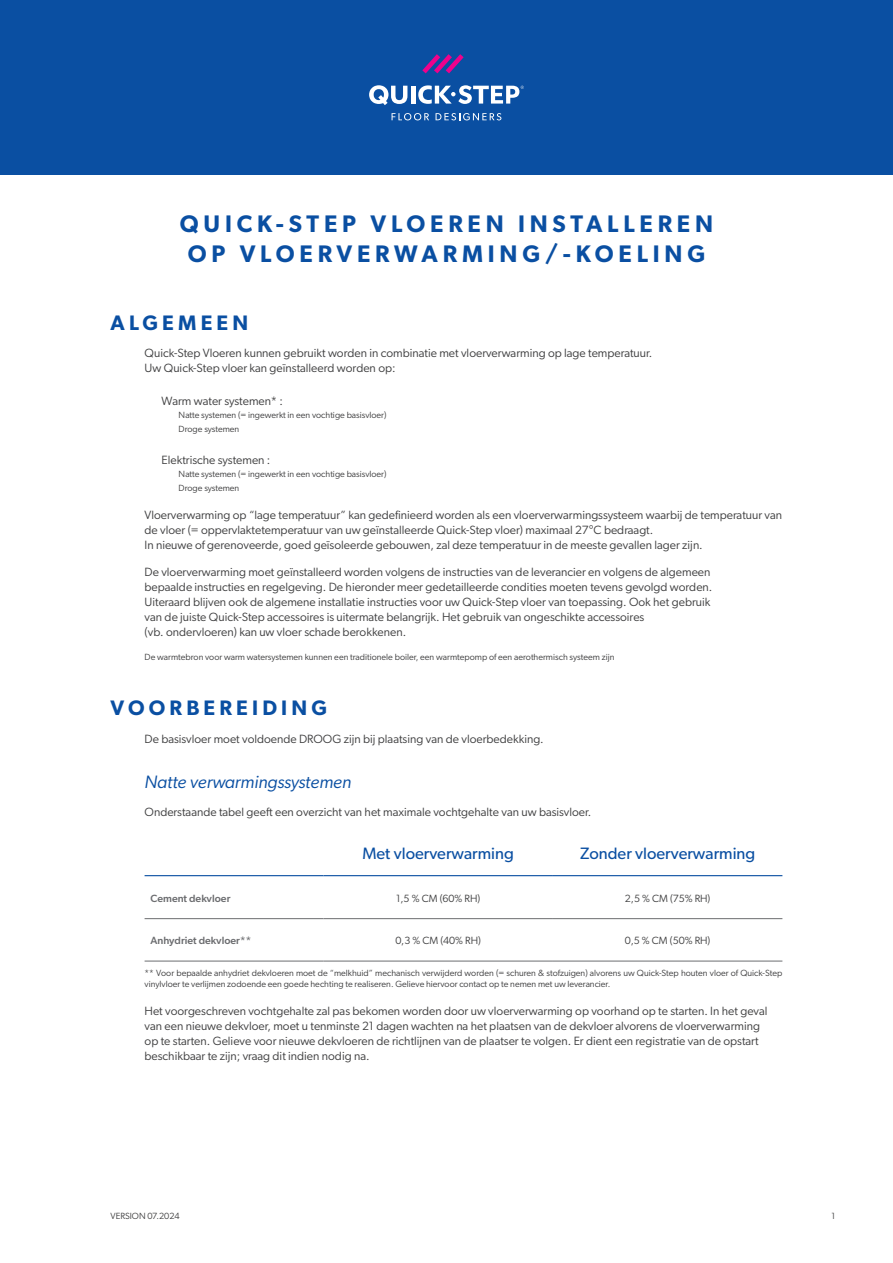
<style>
.page{position:relative;width:893px;height:1263px;background:#fff}
.page>*{position:absolute;margin:0;border:0;box-sizing:border-box;transform-origin:0 0}
.T0_-_Title{font:600 24px/30px "Gibson";letter-spacing:.2em;color:#0a4fa2;text-align:center}
.T1_-_Title{font:600 21px "Gibson";letter-spacing:.2em;color:#0a4fa2}
.T2_-_Title{font:italic 18px "Gibson";letter-spacing:-.005em;color:#0a4fa2}
.Table_-_Header_-_Big{font:16.5px "Gibson";color:#0a4fa2}
.Body{font:12px/15px "Gibson";color:#3e3e3f}
.Bullets_-_No_Spacing{font:12px "Gibson";color:#3e3e3f}
.Table_-_Body{font:10.5px "Gibson";color:#3e3e3f}
.Table_-_Body_-_Left{font:500 10.5px "Gibson";color:#6c6d70}
.Annotation{font:9px/10.8px "Gibson";color:#3e3e3f}
.Bullets_-_Level_2{font:9px "Gibson";color:#3e3e3f}
</style>
<div class="page">
<div style="left:0;top:0;width:893px;height:174px;background:#0a4fa2"></div>
<svg style="left:392px;top:113px;width:37px;height:7px"></svg>
<svg style="left:436px;top:113px;width:65px;height:7px"></svg>
<svg style="left:422px;top:54px;width:42px;height:19px"></svg>
<svg style="left:369px;top:85px;width:38px;height:20px"></svg>
<hr style="left:411px;top:86px;width:4px;height:18px;background:#fff">
<svg style="left:418px;top:85px;width:106px;height:19px"></svg>
<hr style="left:145px;top:875px;width:178px;height:1px;background:#0a4fa2">
<hr style="left:323px;top:875px;width:230px;height:1px;background:#0a4fa2">
<hr style="left:553px;top:875px;width:229px;height:1px;background:#0a4fa2">
<hr style="left:145px;top:918px;width:178px;height:1px;background:#6c6d70">
<hr style="left:323px;top:918px;width:230px;height:1px;background:#6c6d70">
<hr style="left:553px;top:918px;width:229px;height:1px;background:#6c6d70">
<hr style="left:145px;top:961px;width:178px;height:1px;background:#6c6d70">
<hr style="left:323px;top:961px;width:230px;height:1px;background:#6c6d70">
<hr style="left:553px;top:961px;width:229px;height:1px;background:#6c6d70">
<p class="T0_-_Title" style="left:180px;top:208px;width:535px">QUICK-STEP VLOEREN INSTALLEREN<br>OP VLOERVERWARMING/-KOELING</p>
<p class="T1_-_Title" style="left:111px;top:310px;width:139px">ALGEMEEN</p>
<p class="Body" style="left:145px;top:345px;width:509px">Quick-Step Vloeren kunnen gebruikt worden in combinatie met vloerverwarming op lage temperatuur.<br>Uw Quick-Step vloer kan geïnstalleerd worden op:</p>
<p class="Bullets_-_No_Spacing" style="left:162px;top:393px;width:123px">Warm water systemen* :</p>
<p class="Bullets_-_Level_2" style="left:179px;top:410px;width:209px">Natte systemen (= ingewerkt in een vochtige basisvloer)</p>
<p class="Bullets_-_Level_2" style="left:179px;top:423px;width:62px">Droge systemen</p>
<p class="Bullets_-_No_Spacing" style="left:162px;top:452px;width:110px">Elektrische systemen :</p>
<p class="Bullets_-_Level_2" style="left:179px;top:469px;width:209px">Natte systemen (= ingewerkt in een vochtige basisvloer)</p>
<p class="Bullets_-_Level_2" style="left:179px;top:482px;width:62px">Droge systemen</p>
<p class="Body" style="left:145px;top:507px;width:639px">Vloerverwarming op “lage temperatuur” kan gedefinieerd worden als een vloerverwarmingssysteem waarbij de temperatuur van de vloer (= oppervlaktetemperatuur van uw geïnstalleerde Quick-Step vloer) maximaal 27°C bedraagt.<br>In nieuwe of gerenoveerde, goed geïsoleerde gebouwen, zal deze temperatuur in de meeste gevallen lager zijn.</p>
<p class="Body" style="left:145px;top:565px;width:569px">De vloerverwarming moet geïnstalleerd worden volgens de instructies van de leverancier en volgens de algemeen bepaalde instructies en regelgeving. De hieronder meer gedetailleerde condities moeten tevens gevolgd worden.<br>Uiteraard blijven ook de algemene installatie instructies voor uw Quick-Step vloer van toepassing. Ook het gebruik van de juiste Quick-Step accessoires is uitermate belangrijk. Het gebruik van ongeschikte accessoires<br>(vb. ondervloeren) kan uw vloer schade berokkenen.</p>
<p class="Annotation" style="left:145px;top:651px;width:471px">De warmtebron voor warm watersystemen kunnen een traditionele boiler, een warmtepomp of een aerothermisch systeem zijn</p>
<p class="T1_-_Title" style="left:111px;top:695px;width:218px">VOORBEREIDING</p>
<p class="Body" style="left:145px;top:731px;width:401px">De basisvloer moet voldoende DROOG zijn bij plaatsing van de vloerbedekking.</p>
<p class="T2_-_Title" style="left:145px;top:771px;width:208px">Natte verwarmingssystemen</p>
<p class="Body" style="left:145px;top:804px;width:448px">Onderstaande tabel geeft een overzicht van het maximale vochtgehalte van uw basisvloer.</p>
<p class="Table_-_Header_-_Big" style="left:362px;top:843px;width:153px">Met vloerverwarming</p>
<p class="Table_-_Header_-_Big" style="left:580px;top:843px;width:177px">Zonder vloerverwarming</p>
<p class="Table_-_Body_-_Left" style="left:151px;top:892px;width:81px">Cement dekvloer</p>
<p class="Table_-_Body" style="left:396px;top:892px;width:86px">1,5 % CM (60% RH)</p>
<p class="Table_-_Body" style="left:625px;top:892px;width:87px">2,5 % CM (75% RH)</p>
<p class="Table_-_Body_-_Left" style="left:151px;top:934px;width:102px">Anhydriet dekvloer**</p>
<p class="Table_-_Body" style="left:395px;top:934px;width:87px">0,3 % CM (40% RH)</p>
<p class="Table_-_Body" style="left:625px;top:934px;width:87px">0,5 % CM (50% RH)</p>
<p class="Annotation" style="left:145px;top:968px;width:639px">** Voor bepaalde anhydriet dekvloeren moet de “melkhuid” mechanisch verwijderd worden (= schuren &amp; stofzuigen) alvorens uw Quick-Step houten vloer of Quick-Step vinylvloer te verlijmen zodoende een goede hechting te realiseren. Gelieve hiervoor contact op te nemen met uw leverancier.</p>
<p class="Body" style="left:145px;top:1003px;width:625px">Het voorgeschreven vochtgehalte zal pas bekomen worden door uw vloerverwarming op voorhand op te starten. In het geval van een nieuwe dekvloer, moet u tenminste 21 dagen wachten na het plaatsen van de dekvloer alvorens de vloerverwarming op te starten. Gelieve voor nieuwe dekvloeren de richtlijnen van de plaatser te volgen. Er dient een registratie van de opstart beschikbaar te zijn; vraag dit indien nodig na.</p>
<p class="Annotation" style="left:111px;top:1210px;width:71px">VERSION 07.2024</p>
<p class="Annotation" style="left:831px;top:1210px;width:5px">1</p>
</div>
